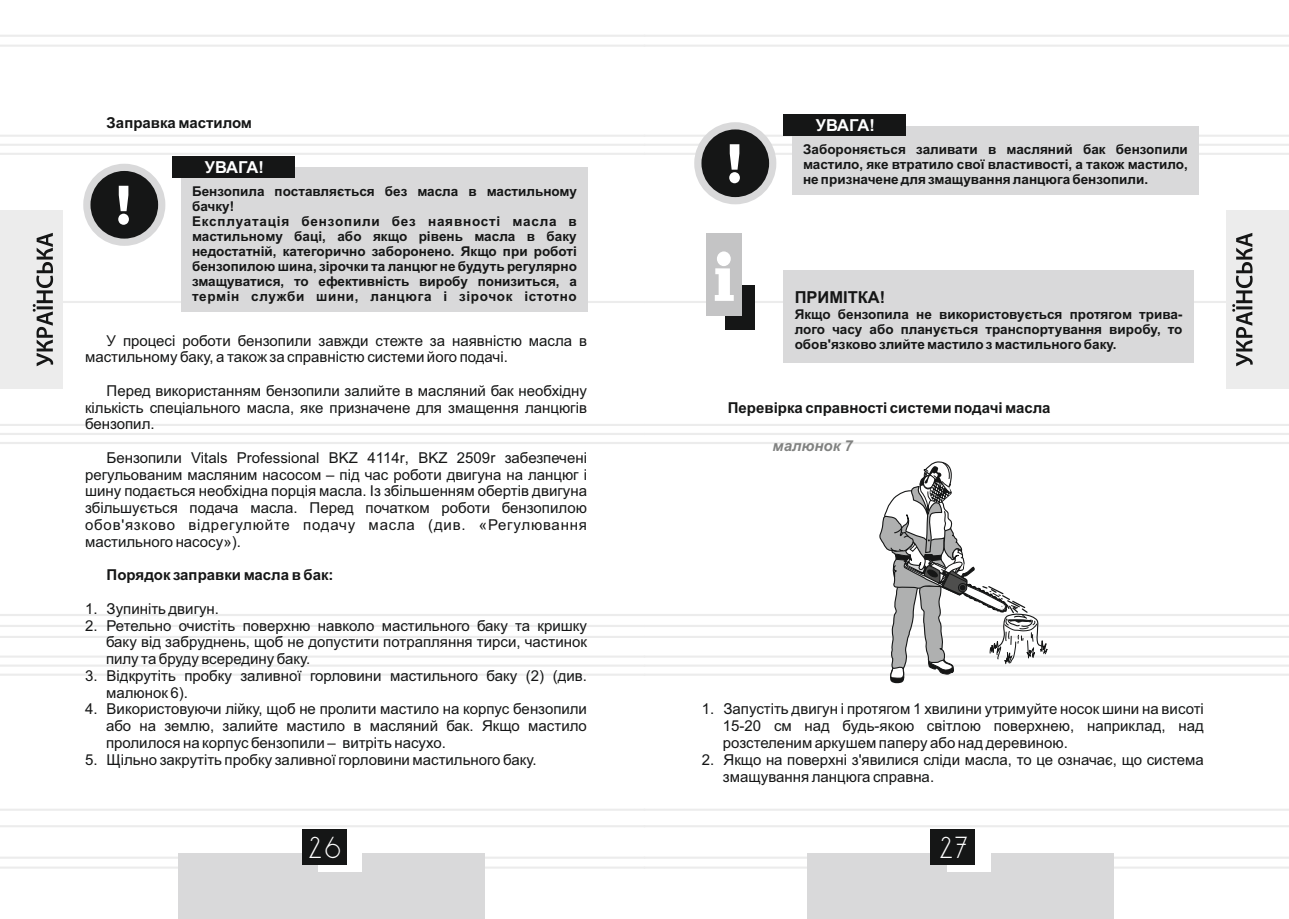
<style>
.page{position:relative;width:1289px;height:919px;background:#fff}
.page>*{position:absolute;margin:0;border:0;box-sizing:border-box;transform-origin:0 0}
.t1{font:26.25px "DS Standart Cyr";color:#fff}
.t2{font:700 16.5px "Arial";letter-spacing:-.025em;color:#fff}
.t3{font:700 16.5px "Arial";color:#151616}
.t4{font:15px/16.8px "Arial";color:#151616;text-align:justify}
.t5{font:700 15px "Arial";color:#151616}
.t6{font:italic 700 15px "Arial";color:#818281}
.t7{font:700 13.5px/15.1px "Arial";color:#151616;text-align:justify}
</style>
<div class="page">
<hr style="left:644px;top:135px;width:644px;height:2px;background:#ececec">
<hr style="left:644px;top:424px;width:644px;height:2px;background:#ececec">
<hr style="left:644px;top:442px;width:644px;height:2px;background:#ececec">
<hr style="left:644px;top:856px;width:644px;height:2px;background:#ececec">
<hr style="left:644px;top:866px;width:644px;height:2px;background:#ececec">
<hr style="left:644px;top:35px;width:644px;height:2px;background:#ececec">
<hr style="left:644px;top:45px;width:644px;height:2px;background:#ececec">
<hr style="left:644px;top:808px;width:644px;height:2px;background:#ececec">
<hr style="left:644px;top:825px;width:644px;height:2px;background:#ececec">
<hr style="left:644px;top:301px;width:644px;height:2px;background:#ececec">
<hr style="left:0;top:135px;width:644px;height:2px;background:#ececec">
<hr style="left:0;top:424px;width:644px;height:2px;background:#ececec">
<hr style="left:0;top:433px;width:1288px;height:2px;background:#ececec">
<hr style="left:0;top:442px;width:644px;height:2px;background:#ececec">
<hr style="left:0;top:856px;width:644px;height:2px;background:#ececec">
<hr style="left:0;top:866px;width:644px;height:2px;background:#ececec">
<hr style="left:0;top:35px;width:644px;height:2px;background:#ececec">
<hr style="left:0;top:45px;width:644px;height:2px;background:#ececec">
<hr style="left:0;top:808px;width:644px;height:2px;background:#ececec">
<hr style="left:0;top:825px;width:644px;height:2px;background:#ececec">
<hr style="left:0;top:301px;width:644px;height:2px;background:#ececec">
<div style="left:83px;top:164px;width:82px;height:82px;border:14px solid #d9d9da;border-radius:50%"></div>
<div style="left:90px;top:171px;width:68px;height:67px;background:#151616;border-radius:50%"></div>
<div style="left:181px;top:167px;width:406px;height:145px;background:#d9d9da"></div>
<div style="left:694px;top:122px;width:82px;height:82px;border:14px solid #d9d9da;border-radius:50%"></div>
<div style="left:701px;top:129px;width:68px;height:68px;background:#151616;border-radius:50%"></div>
<svg style="left:0;top:143px;width:1288px;height:82px"></svg>
<div style="left:791px;top:126px;width:407px;height:68px;background:#d9d9da"></div>
<div style="left:783px;top:115px;width:122px;height:21px;background:#151616"></div>
<div style="left:725px;top:285px;width:29px;height:45px;background:#151616"></div>
<div style="left:705px;top:233px;width:36px;height:83px;background:#c4c4c5"></div>
<svg style="left:714px;top:251px;width:19px;height:50px"></svg>
<div style="left:783px;top:270px;width:410px;height:92px;background:#d9d9da"></div>
<div style="left:178px;top:853px;width:307px;height:65px;background:#d9d9da"></div>
<div style="left:318px;top:832px;width:44px;height:39px;background:#fff"></div>
<div style="left:301px;top:829px;width:45px;height:36px;background:#151616"></div>
<div style="left:0;top:210px;width:62px;height:179px;background:#ececec"></div>
<svg style="left:33px;top:233px;width:20px;height:133px"></svg>
<div style="left:807px;top:853px;width:306px;height:65px;background:#d9d9da"></div>
<div style="left:946px;top:832px;width:44px;height:39px;background:#fff"></div>
<div style="left:930px;top:829px;width:45px;height:36px;background:#151616"></div>
<div style="left:1226px;top:210px;width:62px;height:179px;background:#ececec"></div>
<svg style="left:1232px;top:233px;width:20px;height:133px"></svg>
<svg style="left:0;top:461px;width:1288px;height:222px"></svg>
<p class="t5" style="left:107px;top:117px;width:147px">Заправка мастилом</p>
<p class="t2" style="left:205px;top:161px;width:60px">УВАГА!</p>
<p class="t7" style="left:192px;top:184px;width:386px;text-align:left">Бензопила поставляється без масла в мастильному бачку!<br>Експлуатація бензопили без наявності масла в мастильному баці, або якщо рівень масла в баку недостатній, категорично заборонено. Якщо при роботі бензопилою шина, зірочки та ланцюг не будуть регулярно змащуватися, то ефективність виробу понизиться, а термін служби шини, ланцюга і зірочок істотно</p>
<p class="t4" style="left:85px;top:333px;width:503px;text-indent:21px">У процесі роботи бензопили завжди стежте за наявністю масла в мастильному баку, а також за справністю системи його подачі.</p>
<p class="t4" style="left:85px;top:383px;width:503px;text-indent:21px">Перед використанням бензопили залийте в масляний бак необхідну кількість спеціального масла, яке призначене для змащення ланцюгів бензопил.</p>
<p class="t4" style="left:85px;top:450px;width:503px;text-indent:22px">Бензопили Vitals Professional BKZ 4114r, BKZ 2509r забезпечені регульованим масляним насосом – під час роботи двигуна на ланцюг і шину подається необхідна порція масла. Із збільшенням обертів двигуна збільшується подача масла. Перед початком роботи бензопилою обов'язково відрегулюйте подачу масла (див. «Регулювання мастильного насосу»).</p>
<p class="t5" style="left:107px;top:569px;width:228px">Порядок заправки масла в бак:</p>
<p class="t4" style="left:85px;top:601px;width:135px">1. Зупиніть двигун.</p>
<p class="t4" style="left:106px;top:618px;width:482px;text-indent:-21px">2. Ретельно очистіть поверхню навколо мастильного баку та кришку баку від забруднень, щоб не допустити потрапляння тирси, частинок пилу та бруду всередину баку.</p>
<p class="t4" style="left:106px;top:668px;width:482px;text-indent:-21px">3. Відкрутіть пробку заливної горловини мастильного баку (2) (див. малюнок 6).</p>
<p class="t4" style="left:106px;top:702px;width:482px;text-indent:-21px">4. Використовуючи лійку, щоб не пролити мастило на корпус бензопили або на землю, залийте мастило в масляний бак. Якщо мастило пролилося на корпус бензопили – витріть насухо.</p>
<p class="t4" style="left:85px;top:752px;width:453px">5. Щільно закрутіть пробку заливної горловини мастильного баку.</p>
<p class="t2" style="left:815px;top:119px;width:60px">УВАГА!</p>
<p class="t7" style="left:803px;top:143px;width:386px">Забороняється заливати в масляний бак бензопили мастило, яке втратило свої властивості, а також мастило, не призначене для змащування ланцюга бензопили.</p>
<p class="t3" style="left:794px;top:291px;width:92px">ПРИМІТКА!</p>
<p class="t7" style="left:794px;top:307px;width:389px">Якщо бензопила не використовується протягом трива&shy;лого часу або планується транспортування виробу, то обов'язково злийте мастило з мастильного баку.</p>
<p class="t5" style="left:727px;top:401px;width:324px">Перевірка справності системи подачі масла</p>
<p class="t6" style="left:772px;top:440px;width:82px">малюнок 7</p>
<p class="t4" style="left:723px;top:702px;width:482px;text-indent:-21px">1. Запустіть двигун і протягом 1 хвилини утримуйте носок шини на висоті 15-20 см над будь-якою світлою поверхнею, наприклад, над розстеленим аркушем паперу або над деревиною.</p>
<p class="t4" style="left:723px;top:752px;width:482px;text-indent:-21px">2. Якщо на поверхні з'явилися сліди масла, то це означає, що система змащування ланцюга справна.</p>
<h1 class="t1" style="left:309px;top:836px;width:33px">26</h1>
<h1 class="t1" style="left:939px;top:836px;width:29px">27</h1>
</div>
